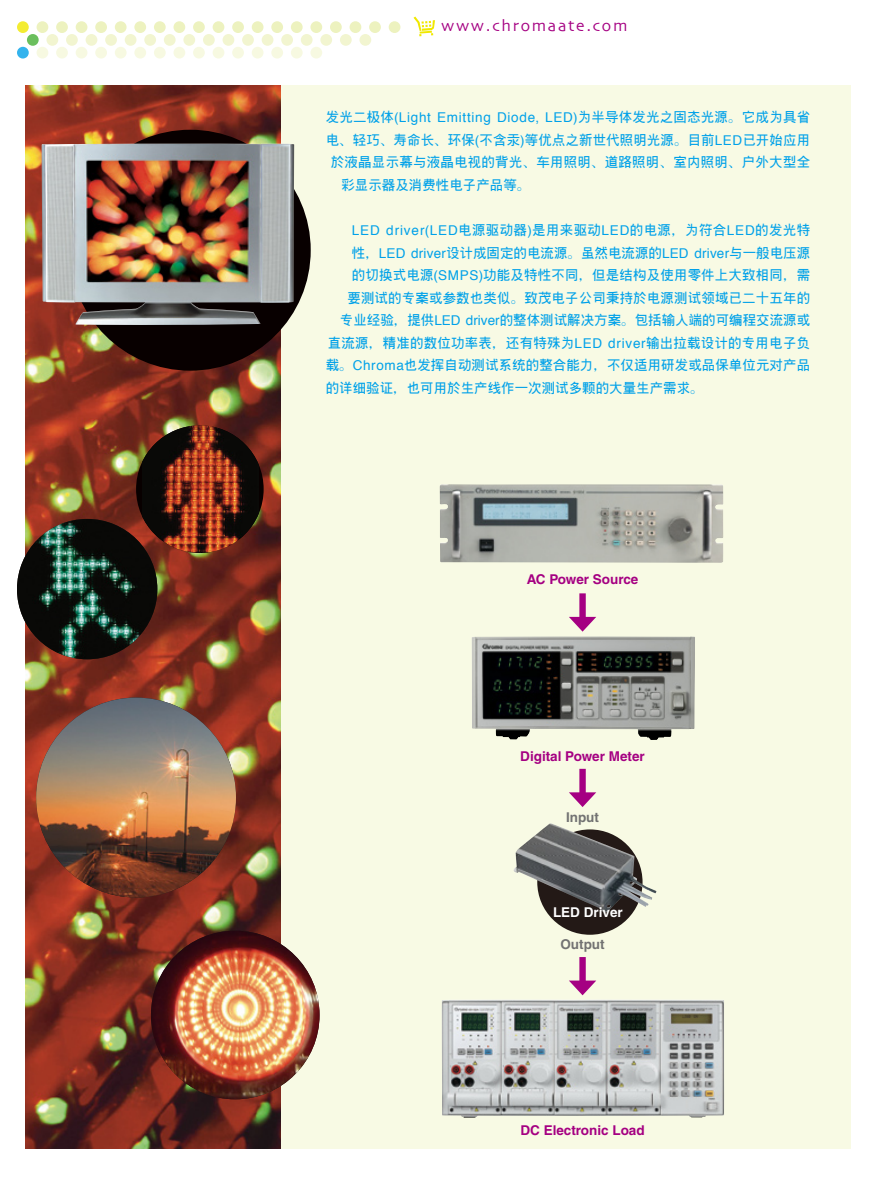
<style>
.page{position:relative;width:893px;height:1191px;background:#fff}
.page>*{position:absolute;margin:0;border:0;box-sizing:border-box;transform-origin:0 0}
.t1{font:16.5px "Skia";letter-spacing:.1em;color:#a50082}
.t2{font:700 13.5px "AR Hei B5 S";letter-spacing:.005em;color:#00a1e9}
.t3{font:13.5px "Helvetica";letter-spacing:.055em;color:#00a1e9}
.t4{font:700 13.5px "Helvetica";color:#a50082}
.t5{font:700 13.5px "Helvetica";color:#727272}
.t6{font:700 13.5px "Helvetica";color:#fff}
.s1{font-family:"AR Hei B5 S";font-weight:700}
.s2{font-family:"Koz Min Pro"}
.s3{font-family:"Koz Min Pro";font-weight:400}
.s4{font-family:"Helvetica";font-weight:400}
</style>
<div class="page">
<svg style="left:17px;top:21px;width:12px;height:12px"></svg>
<div style="left:37px;top:21px;width:11px;height:12px;background:#edf2bf;border-radius:50%"></div>
<svg style="left:56px;top:21px;width:12px;height:12px"></svg>
<div style="left:76px;top:21px;width:11px;height:12px;background:#edf2bf;border-radius:50%"></div>
<svg style="left:95px;top:21px;width:12px;height:12px"></svg>
<div style="left:115px;top:21px;width:12px;height:12px;background:#edf2bf;border-radius:50%"></div>
<svg style="left:134px;top:21px;width:12px;height:12px"></svg>
<svg style="left:154px;top:21px;width:12px;height:12px"></svg>
<div style="left:173px;top:21px;width:12px;height:12px;background:#edf2bf;border-radius:50%"></div>
<svg style="left:193px;top:21px;width:12px;height:12px"></svg>
<div style="left:213px;top:21px;width:11px;height:12px;background:#edf2bf;border-radius:50%"></div>
<svg style="left:232px;top:21px;width:12px;height:12px"></svg>
<div style="left:252px;top:21px;width:11px;height:12px;background:#edf2bf;border-radius:50%"></div>
<svg style="left:271px;top:21px;width:12px;height:12px"></svg>
<svg style="left:291px;top:21px;width:12px;height:12px"></svg>
<div style="left:310px;top:21px;width:12px;height:12px;background:#edf2bf;border-radius:50%"></div>
<svg style="left:330px;top:21px;width:12px;height:12px"></svg>
<div style="left:350px;top:21px;width:11px;height:12px;background:#edf2bf;border-radius:50%"></div>
<svg style="left:369px;top:21px;width:12px;height:12px"></svg>
<div style="left:389px;top:21px;width:11px;height:12px;background:#edf2bf;border-radius:50%"></div>
<svg style="left:27px;top:34px;width:12px;height:12px"></svg>
<div style="left:46px;top:34px;width:12px;height:12px;background:#f2f5d0;border-radius:50%"></div>
<svg style="left:66px;top:34px;width:12px;height:12px"></svg>
<div style="left:86px;top:34px;width:11px;height:12px;background:#f2f5d0;border-radius:50%"></div>
<svg style="left:105px;top:34px;width:12px;height:12px"></svg>
<div style="left:125px;top:34px;width:11px;height:12px;background:#f2f5d0;border-radius:50%"></div>
<div style="left:144px;top:34px;width:12px;height:12px;background:#f2f5d0;border-radius:50%"></div>
<div style="left:164px;top:34px;width:12px;height:12px;background:#f2f5d0;border-radius:50%"></div>
<div style="left:183px;top:34px;width:12px;height:12px;background:#f2f5d0;border-radius:50%"></div>
<svg style="left:203px;top:34px;width:12px;height:12px"></svg>
<div style="left:223px;top:34px;width:11px;height:12px;background:#f2f5d0;border-radius:50%"></div>
<div style="left:242px;top:34px;width:12px;height:12px;background:#f2f5d0;border-radius:50%"></div>
<div style="left:262px;top:34px;width:11px;height:12px;background:#f2f5d0;border-radius:50%"></div>
<svg style="left:281px;top:34px;width:12px;height:12px"></svg>
<div style="left:301px;top:34px;width:12px;height:12px;background:#f2f5d0;border-radius:50%"></div>
<div style="left:320px;top:34px;width:12px;height:12px;background:#f2f5d0;border-radius:50%"></div>
<div style="left:340px;top:34px;width:12px;height:12px;background:#f2f5d0;border-radius:50%"></div>
<div style="left:359px;top:34px;width:12px;height:12px;background:#f2f5d0;border-radius:50%"></div>
<svg style="left:17px;top:47px;width:12px;height:12px"></svg>
<div style="left:37px;top:47px;width:11px;height:12px;background:#f7f9e1;border-radius:50%"></div>
<div style="left:56px;top:47px;width:12px;height:12px;background:#f7f9e1;border-radius:50%"></div>
<div style="left:76px;top:47px;width:11px;height:12px;background:#f7f9e1;border-radius:50%"></div>
<div style="left:95px;top:47px;width:12px;height:12px;background:#f7f9e1;border-radius:50%"></div>
<div style="left:115px;top:47px;width:12px;height:12px;background:#f7f9e1;border-radius:50%"></div>
<div style="left:134px;top:47px;width:12px;height:12px;background:#f7f9e1;border-radius:50%"></div>
<div style="left:154px;top:47px;width:12px;height:12px;background:#f7f9e1;border-radius:50%"></div>
<div style="left:173px;top:47px;width:12px;height:12px;background:#f7f9e1;border-radius:50%"></div>
<div style="left:193px;top:47px;width:12px;height:12px;background:#f7f9e1;border-radius:50%"></div>
<div style="left:213px;top:47px;width:11px;height:12px;background:#f7f9e1;border-radius:50%"></div>
<div style="left:232px;top:47px;width:12px;height:12px;background:#f7f9e1;border-radius:50%"></div>
<div style="left:252px;top:47px;width:11px;height:12px;background:#f7f9e1;border-radius:50%"></div>
<div style="left:271px;top:47px;width:12px;height:12px;background:#f7f9e1;border-radius:50%"></div>
<div style="left:291px;top:47px;width:12px;height:12px;background:#f7f9e1;border-radius:50%"></div>
<div style="left:310px;top:47px;width:12px;height:12px;background:#f7f9e1;border-radius:50%"></div>
<svg style="left:414px;top:17px;width:21px;height:19px"></svg>
<div style="left:255px;top:85px;width:595px;height:1063px;background:#f8fae4"></div>
<img style="left:26px;top:85px;width:255px;height:1063px">
<div style="left:537px;top:829px;width:105px;height:105px;background:#231916;border-radius:50%"></div>
<div style="left:136px;top:425px;width:128px;height:128px;background:#080000;border-radius:50%"></div>
<img style="left:143px;top:425px;width:115px;height:128px">
<img style="left:17px;top:519px;width:140px;height:140px;border-radius:50%">
<img style="left:36px;top:697px;width:200px;height:200px;border-radius:50%">
<img style="left:151px;top:930px;width:169px;height:169px;border-radius:50%">
<div style="left:70px;top:130px;width:241px;height:241px;background:#080000;border-radius:50%"></div>
<img style="left:42px;top:144px;width:252px;height:181px">
<img style="left:513px;top:823px;width:143px;height:89px">
<img style="left:439px;top:484px;width:285px;height:79px">
<img style="left:472px;top:636px;width:223px;height:104px">
<img style="left:442px;top:1000px;width:282px;height:117px">
<div style="left:579px;top:593px;width:7px;height:29px;background:#a50082"></div>
<svg style="left:569px;top:617px;width:27px;height:14px"></svg>
<div style="left:579px;top:769px;width:7px;height:29px;background:#a50082"></div>
<svg style="left:569px;top:792px;width:27px;height:15px"></svg>
<div style="left:579px;top:957px;width:7px;height:29px;background:#a50082"></div>
<svg style="left:569px;top:980px;width:27px;height:15px"></svg>
<p class="t1" style="left:441px;top:15px;width:188px">www.chromaate.com</p>
<p class="t3" style="left:326px;top:106px;width:486px"><span class="s1">發光二極體</span>(Light Emitting Diode, LED)<span class="s1">為半導體發光之固態光源</span><span class="s2">。</span><span class="s1">它成為具省</span></p>
<p class="t2" style="left:326px;top:133px;width:486px">電<span class="s3">、</span>輕巧<span class="s3">、</span>壽命長<span class="s3">、</span>環保<span class="s4">(</span>不含汞<span class="s4">)</span>等優點之新世代照明光源<span class="s3">。</span>目前<span class="s4">LED</span>已開始應用</p>
<p class="t2" style="left:331px;top:156px;width:481px">於液晶顯示幕與液晶電視的背光<span class="s3">、</span>車用照明<span class="s3">、</span>道路照明<span class="s3">、</span>室內照明<span class="s3">、</span>戶外大型全</p>
<p class="t2" style="left:341px;top:178px;width:191px">彩顯示器及消費性電子產品等<span class="s3">。</span></p>
<p class="t3" style="left:352px;top:219px;width:460px">LED driver(LED<span class="s1">電源驅動器</span>)<span class="s1">是用來驅動</span>LED<span class="s1">的電源</span><span class="s2">，</span><span class="s1">為符合</span>LED<span class="s1">的發光特</span></p>
<p class="t2" style="left:352px;top:246px;width:460px">性<span class="s3">，</span><span class="s4">LED driver</span>設計成固定的電流源<span class="s3">。</span>雖然電流源的<span class="s4">LED driver</span>與一般電壓源</p>
<p class="t2" style="left:352px;top:268px;width:460px">的切換式電源<span class="s4">(SMPS)</span>功能及特性不同<span class="s3">，</span>但是結構及使用零件上大致相同<span class="s3">，</span>需</p>
<p class="t2" style="left:347px;top:291px;width:464px">要測試的專案或參數也類似<span class="s3">。</span>致茂電子公司秉持於電源測試領域已二十五年的</p>
<p class="t2" style="left:340px;top:313px;width:472px">專業經驗<span class="s3">，</span>提供<span class="s4">LED driver</span>的整體測試解決方案<span class="s3">。</span>包括輸入端的可編程交流源或</p>
<p class="t2" style="left:328px;top:336px;width:484px">直流源<span class="s3">，</span>精准的數位功率表<span class="s3">，</span>還有特殊為<span class="s4">LED driver</span>輸出拉載設計的專用電子負</p>
<p class="t2" style="left:326px;top:358px;width:486px">載<span class="s3">。</span><span class="s4">Chroma</span>也發揮自動測試系統的整合能力<span class="s3">，</span>不僅適用研發或品保單位元對產品</p>
<p class="t2" style="left:326px;top:381px;width:380px">的詳細驗證<span class="s3">，</span>也可用於生產線作一次測試多顆的大量生產需求<span class="s3">。</span></p>
<p class="t4" style="left:527px;top:571px;width:113px">AC Power Source</p>
<p class="t4" style="left:520px;top:747px;width:126px">Digital Power Meter</p>
<p class="t5" style="left:566px;top:809px;width:34px">Input</p>
<p class="t6" style="left:553px;top:903px;width:71px">LED Driver</p>
<p class="t5" style="left:560px;top:936px;width:46px">Output</p>
<p class="t4" style="left:520px;top:1121px;width:126px">DC Electronic Load</p>
</div>
